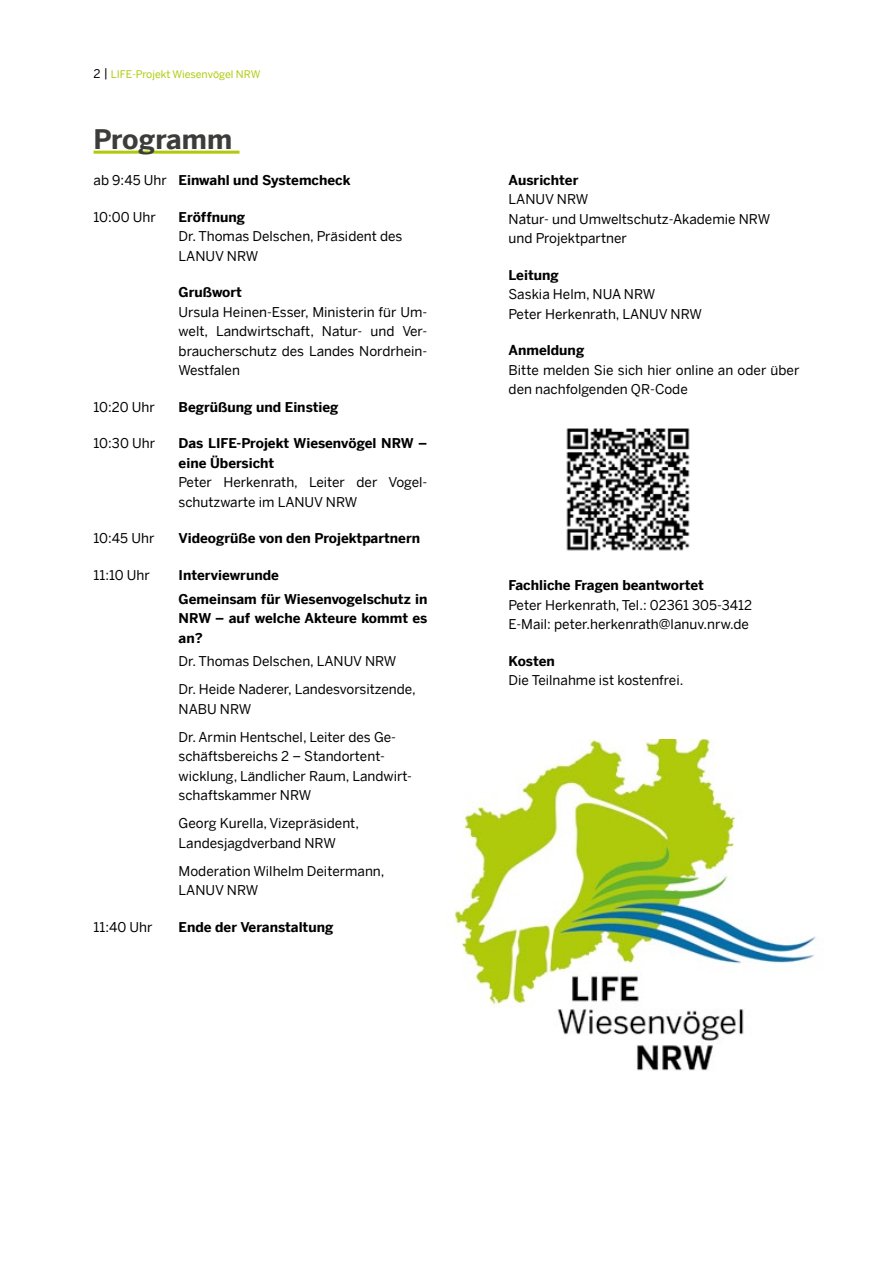
<style>
.page{position:relative;width:893px;height:1263px;background:#fff}
.page>*{position:absolute;margin:0;border:0;box-sizing:border-box;transform-origin:0 0}
.t1{font:700 27px "Benton Sans";color:#3c3c3b}
.t2{font:13.5px/19.5px "Benton Sans";color:#000}
.t3{font:700 13.5px/19.5px "Benton Sans";color:#000}
.t4{font:10.5px "Benton Sans";color:#afca0b}
.s1{font-size:12px;color:#000}
.s2{font-weight:400}
</style>
<div class="page">
<img style="left:566px;top:428px;width:124px;height:123px">
<hr style="left:94px;top:151px;width:145px;height:3px;background:#afca0b">
<img style="left:454px;top:740px;width:362px;height:331px">
<p class="t4" style="left:94px;top:68px;width:168px"><span class="s1">2 |</span> LIFE-Projekt Wiesenvögel NRW</p>
<h1 class="t1" style="left:94px;top:123px;width:140px">Programm</h1>
<p class="t3" style="left:94px;top:170px;width:259px"><span class="s2">ab 9:45 Uhr</span> Einwahl und Systemcheck</p>
<p class="t2" style="left:94px;top:207px;width:64px">10:00 Uhr</p>
<p class="t3" style="left:179px;top:207px;width:68px">Eröffnung</p>
<p class="t2" style="left:179px;top:226px;width:225px">Dr. Thomas Delschen, Präsident des<br>LANUV NRW</p>
<p class="t3" style="left:179px;top:282px;width:65px">Grußwort</p>
<p class="t2" style="left:179px;top:302px;width:250px;text-align:justify">Ursula Heinen-Esser, Ministerin für Um&shy;welt, Landwirtschaft, Natur- und Ver&shy;braucherschutz des Landes Nordrhein-Westfalen</p>
<p class="t2" style="left:94px;top:397px;width:63px">10:20 Uhr</p>
<p class="t3" style="left:179px;top:397px;width:161px">Begrüßung und Einstieg</p>
<p class="t2" style="left:94px;top:433px;width:63px">10:30 Uhr</p>
<p class="t3" style="left:179px;top:433px;width:250px">Das LIFE-Projekt Wiesenvögel NRW – eine Übersicht</p>
<p class="t2" style="left:179px;top:472px;width:250px">Peter Herkenrath, Leiter der Vogel&shy;schutzwarte im LANUV NRW</p>
<p class="t2" style="left:94px;top:528px;width:62px">10:45 Uhr</p>
<p class="t3" style="left:179px;top:528px;width:243px">Videogrüße von den Projektpartnern</p>
<p class="t2" style="left:94px;top:565px;width:58px">11:10 Uhr</p>
<p class="t3" style="left:179px;top:563px;width:250px;line-height:23.7px">Interviewrunde<br>Gemeinsam für Wiesenvogelschutz in</p>
<p class="t3" style="left:179px;top:608px;width:250px">NRW – auf welche Akteure kommt es an?</p>
<p class="t2" style="left:179px;top:647px;width:239px;line-height:28px">Dr. Thomas Delschen, LANUV NRW<br>Dr. Heide Naderer, Landesvorsitzende,</p>
<p class="t2" style="left:179px;top:695px;width:219px;line-height:28px">NABU NRW<br>Dr. Armin Hentschel, Leiter des Ge-</p>
<p class="t2" style="left:179px;top:746px;width:235px">schäftsbereichs 2 – Standortent&shy;wicklung, Ländlicher Raum, Landwirt&shy;schaftskammer NRW</p>
<p class="t2" style="left:179px;top:813px;width:182px">Georg Kurella, Vizepräsident,<br>Landesjagdverband NRW</p>
<p class="t2" style="left:179px;top:861px;width:207px">Moderation Wilhelm Deitermann,<br>LANUV NRW</p>
<p class="t2" style="left:94px;top:917px;width:60px">11:40 Uhr</p>
<p class="t3" style="left:179px;top:917px;width:156px">Ende der Veranstaltung</p>
<p class="t3" style="left:509px;top:170px;width:71px">Ausrichter</p>
<p class="t2" style="left:509px;top:189px;width:263px">LANUV NRW<br>Natur- und Umweltschutz-Akademie NRW und Projektpartner</p>
<p class="t3" style="left:509px;top:265px;width:52px">Leitung</p>
<p class="t2" style="left:509px;top:284px;width:195px">Saskia Helm, NUA NRW<br>Peter Herkenrath, LANUV NRW</p>
<p class="t3" style="left:509px;top:340px;width:77px">Anmeldung</p>
<p class="t2" style="left:509px;top:360px;width:292px">Bitte melden Sie sich hier online an oder über den nachfolgenden QR-Code</p>
<p class="t3" style="left:509px;top:575px;width:197px">Fachliche Fragen beantwortet</p>
<p class="t2" style="left:509px;top:595px;width:245px">Peter Herkenrath, Tel.: 02361 305-3412<br>E-Mail: peter.herkenrath@lanuv.nrw.de</p>
<p class="t3" style="left:509px;top:651px;width:48px">Kosten</p>
<p class="t2" style="left:509px;top:670px;width:176px">Die Teilnahme ist kostenfrei.</p>
</div>
